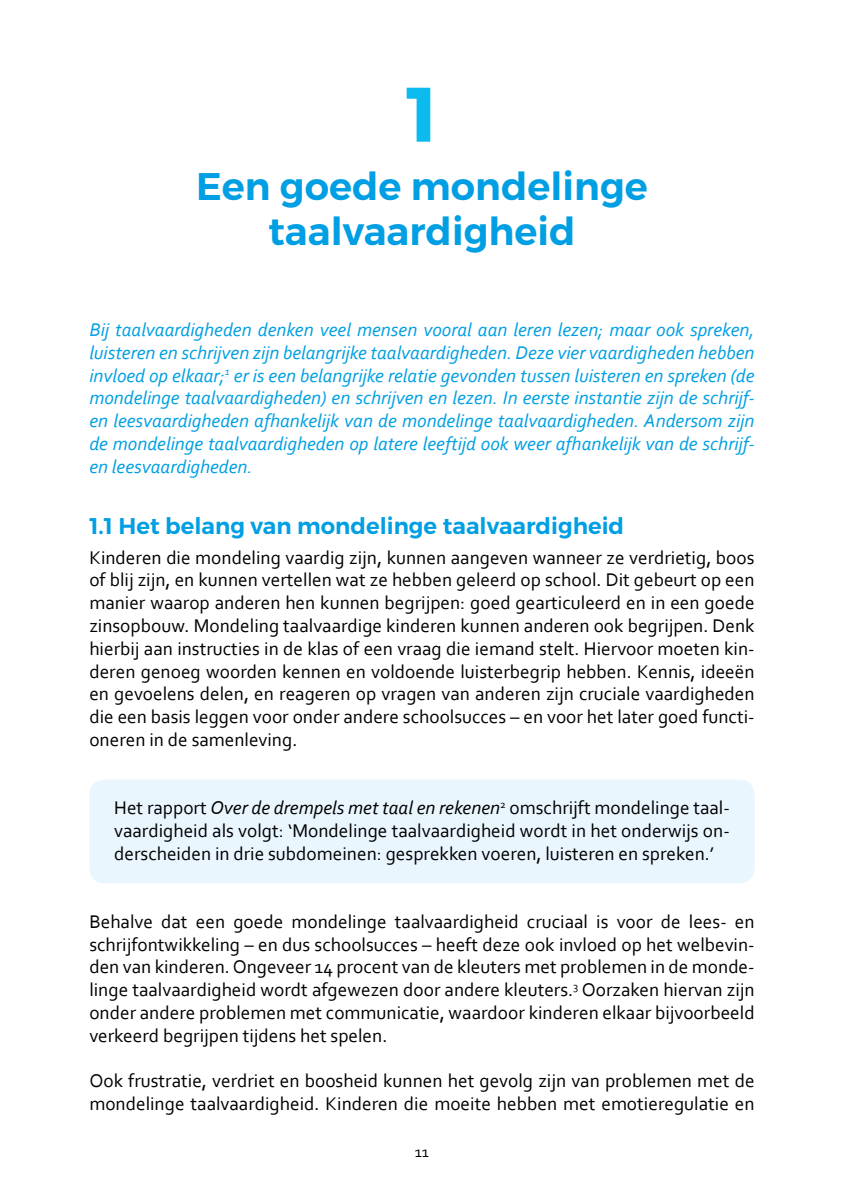
<style>
.page{position:relative;width:844px;height:1191px;background:#fff}
.page>*{position:absolute;margin:0;border:0;box-sizing:border-box;transform-origin:0 0}
.t1{font:700 77px "Montserrat";color:#0bbbef}
.t2{font:600 38.5px/45.5px "Montserrat";color:#009fe3;text-align:center}
.t3{font:600 22.75px "Montserrat";color:#009fe3}
.t4{font:19.25px/22.8px "Corbel";color:#000;text-align:justify}
.t5{font:italic 19.25px/22.8px "Corbel";color:#009fe3;text-align:justify}
.t6{font:15.75px "Corbel";color:#000}
.s1{font-style:italic}
</style>
<div class="page">
<div style="left:89px;top:779px;width:665px;height:104px;background:#eaf6fe;border-radius:15px"></div>
<h1 class="t1" style="left:406px;top:67px;width:33px">1</h1>
<h2 class="t2" style="left:196px;top:163px;width:453px">Een goede mondelinge taalvaardigheid</h2>
<p class="t5" style="left:89px;top:318px;width:666px">Bij taalvaardigheden denken veel mensen vooral aan leren lezen; maar ook spreken, luisteren en schrijven zijn belangrijke taalvaardigheden. Deze vier vaardigheden hebben invloed op elkaar;<sup>1</sup> er is een belangrijke relatie gevonden tussen luisteren en spreken (de mondelinge taalvaardigheden) en schrijven en lezen. In eerste instantie zijn de schrijf&shy;en leesvaardigheden afhankelijk van de mondelinge taalvaardigheden. Andersom zijn de mondelinge taalvaardigheden op latere leeftijd ook weer afhankelijk van de schrijf&shy;en leesvaardigheden.</p>
<p class="t3" style="left:89px;top:512px;width:536px">1.1 Het belang van mondelinge taalvaardigheid</p>
<p class="t4" style="left:89px;top:545px;width:666px">Kinderen die mondeling vaardig zijn, kunnen aangeven wanneer ze verdrietig, boos of blij zijn, en kunnen vertellen wat ze hebben geleerd op school. Dit gebeurt op een manier waarop anderen hen kunnen begrijpen: goed gearticuleerd en in een goede zinsopbouw. Mondeling taalvaardige kinderen kunnen anderen ook begrijpen. Denk hierbij aan instructies in de klas of een vraag die iemand stelt. Hiervoor moeten kin&shy;deren genoeg woorden kennen en voldoende luisterbegrip hebben. Kennis, ideeën en gevoelens delen, en reageren op vragen van anderen zijn cruciale vaardigheden die een basis leggen voor onder andere schoolsucces – en voor het later goed functi&shy;oneren in de samenleving.</p>
<p class="t4" style="left:114px;top:796px;width:617px">Het rapport <span class="s1">Over de drempels met taal en rekenen</span><sup>2</sup> omschrijft mondelinge taal&shy;vaardigheid als volgt: ‘Mondelinge taalvaardigheid wordt in het onderwijs on&shy;derscheiden in drie subdomeinen: gesprekken voeren, luisteren en spreken.’</p>
<p class="t4" style="left:89px;top:909px;width:666px">Behalve dat een goede mondelinge taalvaardigheid cruciaal is voor de lees- en schrijfontwikkeling – en dus schoolsucces – heeft deze ook invloed op het welbevin&shy;den van kinderen. Ongeveer 14 procent van de kleuters met problemen in de monde&shy;linge taalvaardigheid wordt afgewezen door andere kleuters.<sup>3</sup> Oorzaken hiervan zijn onder andere problemen met communicatie, waardoor kinderen elkaar bijvoorbeeld verkeerd begrijpen tijdens het spelen.</p>
<p class="t4" style="left:89px;top:1069px;width:666px">Ook frustratie, verdriet en boosheid kunnen het gevolg zijn van problemen met de mondelinge taalvaardigheid. Kinderen die moeite hebben met emotieregulatie en</p>
<p class="t6" style="left:415px;top:1142px;width:16px">11</p>
</div>
